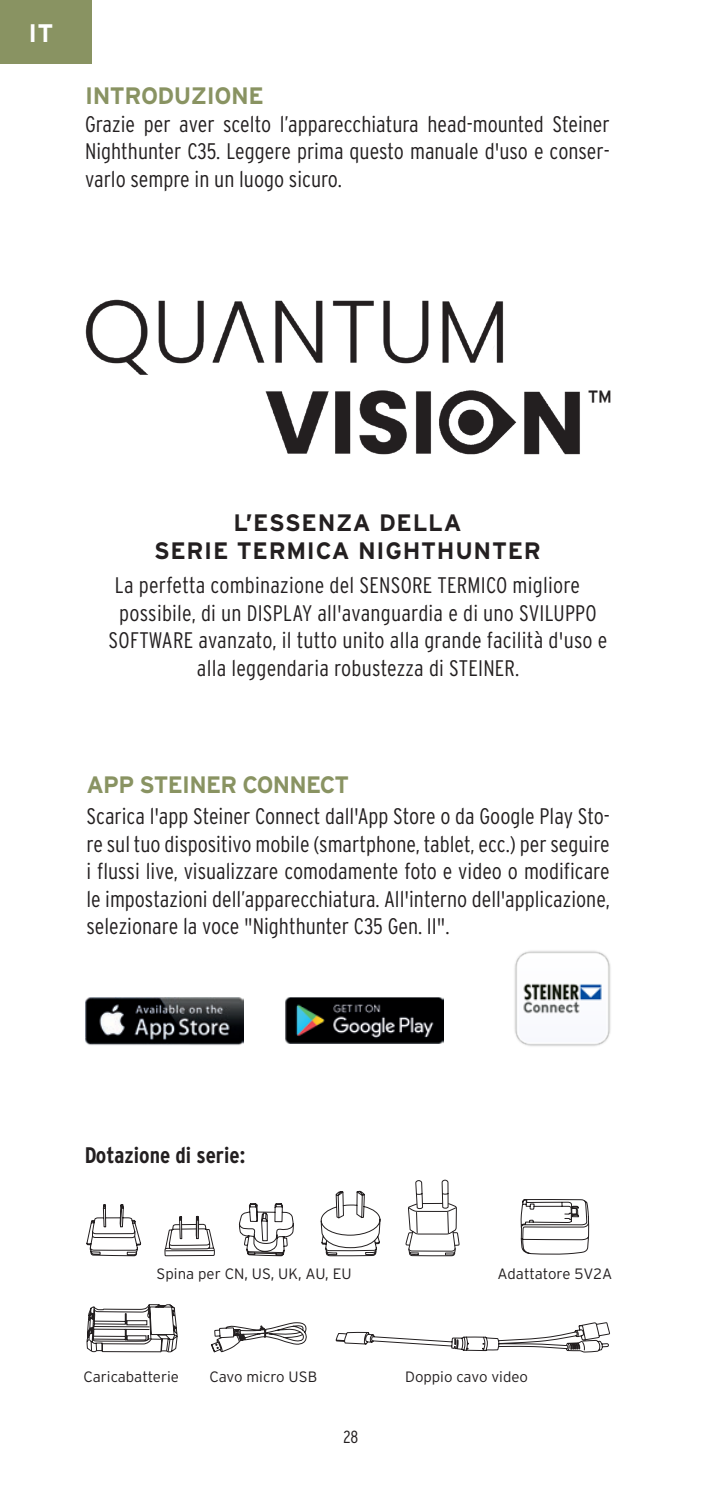
<style>
.page{position:relative;width:702px;height:1489px;background:#fff}
.page>*{position:absolute;margin:0;border:0;box-sizing:border-box;transform-origin:0 0}
.t1{font:30.75px "Interstate";color:#231f20}
.t2{font:700 25.25px "Interstate";color:#fff}
.t3{font:700 23.75px/27.5px "Interstate";letter-spacing:.03em;color:#231f20;text-align:center}
.t4{font:700 23.75px "Interstate";letter-spacing:-.03em;color:#899362}
.t5{font:300 22.5px/27.5px "Interstate Condensed";letter-spacing:.005em;color:#231f20;text-align:justify}
.t6{font:700 22.5px "Interstate Condensed";color:#231f20}
.t7{font:300 17.5px "Interstate Condensed";color:#231f20}
.t8{font:300 15px "Interstate";color:#231f20}
</style>
<div class="page">
<div style="left:0;top:0;width:92px;height:64px;background:#899362"></div>
<svg style="left:86px;top:1304px;width:92px;height:48px"></svg>
<svg style="left:211px;top:1322px;width:96px;height:31px"></svg>
<svg style="left:239px;top:1203px;width:55px;height:53px"></svg>
<svg style="left:405px;top:1179px;width:54px;height:77px"></svg>
<svg style="left:86px;top:1204px;width:55px;height:52px"></svg>
<svg style="left:320px;top:1190px;width:60px;height:66px"></svg>
<svg style="left:164px;top:1215px;width:51px;height:41px"></svg>
<hr style="left:166px;top:1249px;width:47px;height:2px;background:#231f20">
<svg style="left:520px;top:1199px;width:69px;height:56px"></svg>
<svg style="left:335px;top:1322px;width:275px;height:31px"></svg>
<img style="left:85px;top:299px;width:495px;height:156px">
<img style="left:514px;top:951px;width:97px;height:95px">
<img style="left:85px;top:997px;width:159px;height:48px">
<img style="left:285px;top:997px;width:158px;height:46px">
<p class="t2" style="left:28px;top:19px;width:27px">IT</p>
<p class="t4" style="left:85px;top:82px;width:180px">INTRODUZIONE</p>
<p class="t5" style="left:85px;top:110px;width:526px">Grazie per aver scelto l’apparecchiatura head-mounted Steiner Nighthunter C35. Leggere prima questo manuale d'uso e conser&shy;varlo sempre in un luogo sicuro.</p>
<h1 class="t1" style="left:588px;top:384px;width:25px">™</h1>
<p class="t3" style="left:154px;top:509px;width:388px">L’ESSENZA DELLA<br>SERIE TERMICA NIGHTHUNTER</p>
<p class="t5" style="left:115px;top:571px;width:466px">La perfetta combinazione del SENSORE TERMICO migliore</p>
<p class="t5" style="left:119px;top:599px;width:479px">possibile, di un DISPLAY all'avanguardia e di uno SVILUPPO</p>
<p class="t5" style="left:109px;top:626px;width:500px">SOFTWARE avanzato, il tutto unito alla grande facilità d'uso e</p>
<p class="t5" style="left:197px;top:654px;width:324px">alla leggendaria robustezza di STEINER.</p>
<p class="t4" style="left:86px;top:771px;width:264px">APP STEINER CONNECT</p>
<p class="t5" style="left:86px;top:802px;width:525px">Scarica l'app Steiner Connect dall'App Store o da Google Play Sto&shy;re sul tuo dispositivo mobile (smartphone, tablet, ecc.) per seguire i flussi live, visualizzare comodamente foto e video o modificare le impostazioni dell’apparecchiatura. All'interno dell'applicazione, selezionare la voce "Nighthunter C35 Gen. II".</p>
<p class="t6" style="left:84px;top:1142px;width:163px">Dotazione di serie:</p>
<p class="t8" style="left:157px;top:1265px;width:197px">Spina per CN, US, UK, AU, EU</p>
<p class="t8" style="left:497px;top:1265px;width:116px">Adattatore 5V2A</p>
<p class="t8" style="left:83px;top:1368px;width:97px">Caricabatterie</p>
<p class="t8" style="left:209px;top:1368px;width:109px">Cavo micro USB</p>
<p class="t8" style="left:405px;top:1368px;width:124px">Doppio cavo video</p>
<p class="t7" style="left:343px;top:1426px;width:16px">28</p>
</div>
